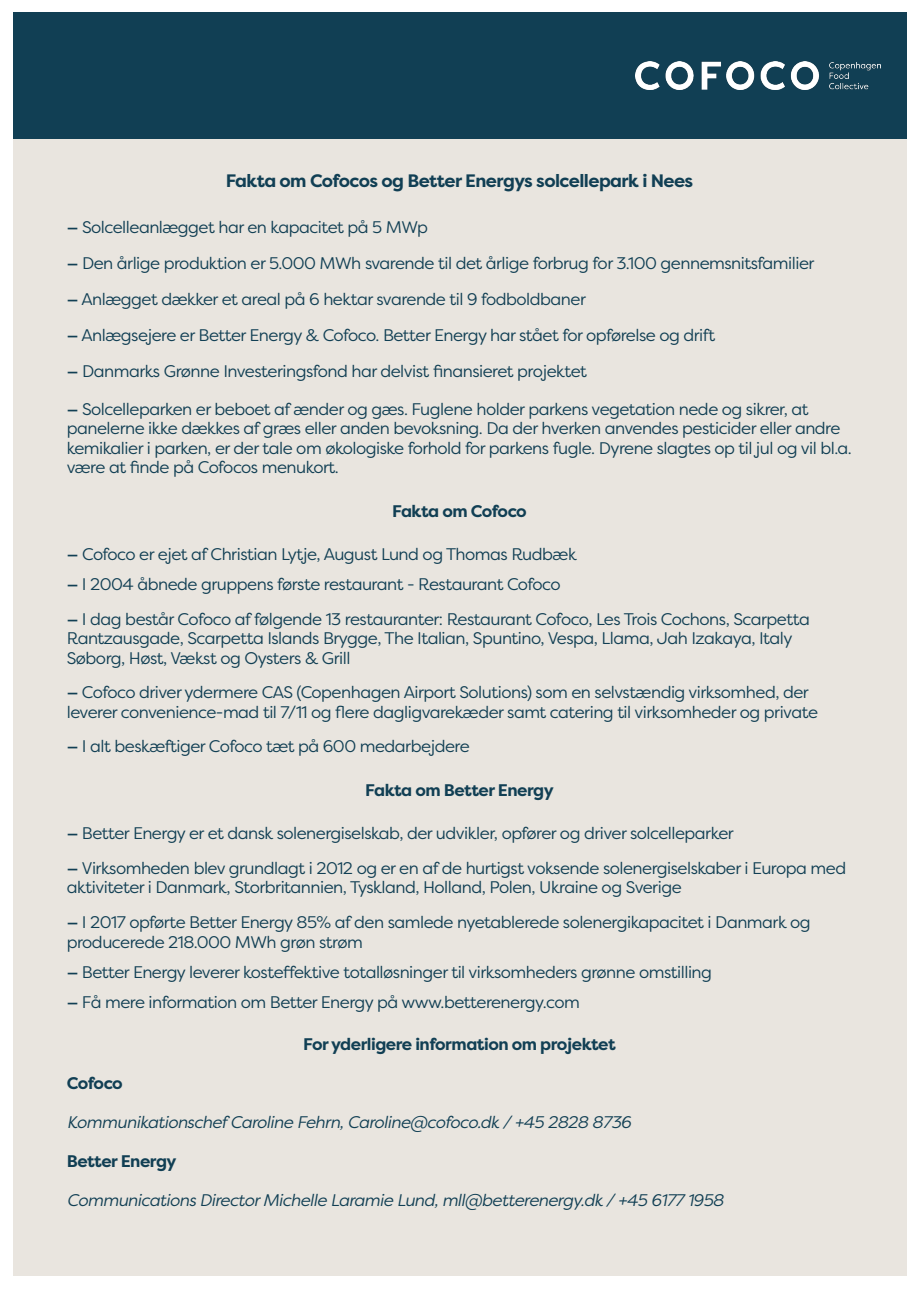
<style>
.page{position:relative;width:919px;height:1289px;background:#fff}
.page>*{position:absolute;margin:0;border:0;box-sizing:border-box;transform-origin:0 0}
.t1{font:700 18px "Filson Pro";letter-spacing:-.03em;color:#113f54}
.t2{font:16.8px/19.5px "Filson Pro";letter-spacing:-.03em;color:#113f54}
.t3{font:italic 16.8px "Filson Pro";letter-spacing:-.03em;color:#113f54}
.t4{font:700 16.8px "Filson Pro";letter-spacing:-.03em;color:#113f54}
.s1{font-family:"Montserrat";font-weight:700}
</style>
<div class="page">
<div style="left:13px;top:137px;width:893px;height:1139px;background:#e9e5df"></div>
<div style="left:13px;top:13px;width:893px;height:126px;background:#113f54"></div>
<img style="left:635px;top:62px;width:245px;height:28px">
<p class="t1" style="left:226px;top:169px;width:469px">Fakta om Cofocos og Better Energys solcellepark i Nees</p>
<p class="t2" style="left:67px;top:217px;width:362px"><span class="s1">—</span> Solcelleanlægget har en kapacitet på 5 MWp</p>
<p class="t2" style="left:67px;top:253px;width:749px"><span class="s1">—</span> Den årlige produktion er 5.000 MWh svarende til det årlige forbrug for 3.100 gennemsnitsfamilier</p>
<p class="t2" style="left:67px;top:289px;width:520px"><span class="s1">—</span> Anlægget dækker et areal på 6 hektar svarende til 9 fodboldbaner</p>
<p class="t2" style="left:67px;top:325px;width:649px"><span class="s1">—</span> Anlægsejere er Better Energy &amp; Cofoco. Better Energy har stået for opførelse og drift</p>
<p class="t2" style="left:67px;top:361px;width:521px"><span class="s1">—</span> Danmarks Grønne Investeringsfond har delvist finansieret projektet</p>
<p class="t2" style="left:67px;top:398px;width:786px"><span class="s1">—</span> Solcelleparken er beboet af ænder og gæs. Fuglene holder parkens vegetation nede og sikrer, at panelerne ikke dækkes af græs eller anden bevoksning. Da der hverken anvendes pesticider eller andre kemikalier i parken, er der tale om økologiske forhold for parkens fugle. Dyrene slagtes op til jul og vil bl.a. være at finde på Cofocos menukort.</p>
<p class="t4" style="left:392px;top:500px;width:136px">Fakta om Cofoco</p>
<p class="t2" style="left:67px;top:544px;width:511px"><span class="s1">—</span> Cofoco er ejet af Christian Lytje, August Lund og Thomas Rudbæk</p>
<p class="t2" style="left:67px;top:574px;width:495px"><span class="s1">—</span> I 2004 åbnede gruppens første restaurant - Restaurant Cofoco</p>
<p class="t2" style="left:67px;top:608px;width:744px"><span class="s1">—</span> I dag består Cofoco af følgende 13 restauranter: Restaurant Cofoco, Les Trois Cochons, Scarpetta<br>Rantzausgade, Scarpetta Islands Brygge, The Italian, Spuntino, Vespa, Llama, Jah Izakaya, Italy<br>Søborg, Høst, Vækst og Oysters &amp; Grill</p>
<p class="t2" style="left:67px;top:682px;width:752px"><span class="s1">—</span> Cofoco driver ydermere CAS (Copenhagen Airport Solutions) som en selvstændig virksomhed, der leverer convenience-mad til 7/11 og flere dagligvarekæder samt catering til virksomheder og private</p>
<p class="t2" style="left:67px;top:736px;width:404px"><span class="s1">—</span> I alt beskæftiger Cofoco tæt på 600 medarbejdere</p>
<p class="t4" style="left:365px;top:779px;width:190px">Fakta om Better Energy</p>
<p class="t2" style="left:67px;top:823px;width:668px"><span class="s1">—</span> Better Energy er et dansk solenergiselskab, der udvikler, opfører og driver solcelleparker</p>
<p class="t2" style="left:67px;top:857px;width:780px"><span class="s1">—</span> Virksomheden blev grundlagt i 2012 og er en af de hurtigst voksende solenergiselskaber i Europa med aktiviteter i Danmark, Storbritannien, Tyskland, Holland, Polen, Ukraine og Sverige</p>
<p class="t2" style="left:67px;top:911px;width:745px"><span class="s1">—</span> I 2017 opførte Better Energy 85% af den samlede nyetablerede solenergikapacitet i Danmark og producerede 218.000 MWh grøn strøm</p>
<p class="t2" style="left:67px;top:961px;width:646px"><span class="s1">—</span> Better Energy leverer kosteffektive totalløsninger til virksomheders grønne omstilling</p>
<p class="t2" style="left:67px;top:991px;width:514px"><span class="s1">—</span> Få mere information om Better Energy på www.betterenergy.com</p>
<p class="t4" style="left:303px;top:1033px;width:314px">For yderligere information om projektet</p>
<p class="t4" style="left:67px;top:1072px;width:58px">Cofoco</p>
<p class="t3" style="left:67px;top:1110px;width:566px">Kommunikationschef Caroline Fehrn, Caroline@cofoco.dk / +45 2828 8736</p>
<p class="t4" style="left:67px;top:1150px;width:111px">Better Energy</p>
<p class="t3" style="left:67px;top:1188px;width:658px">Communications Director Michelle Laramie Lund, mll@betterenergy.dk / +45 6177 1958</p>
</div>
